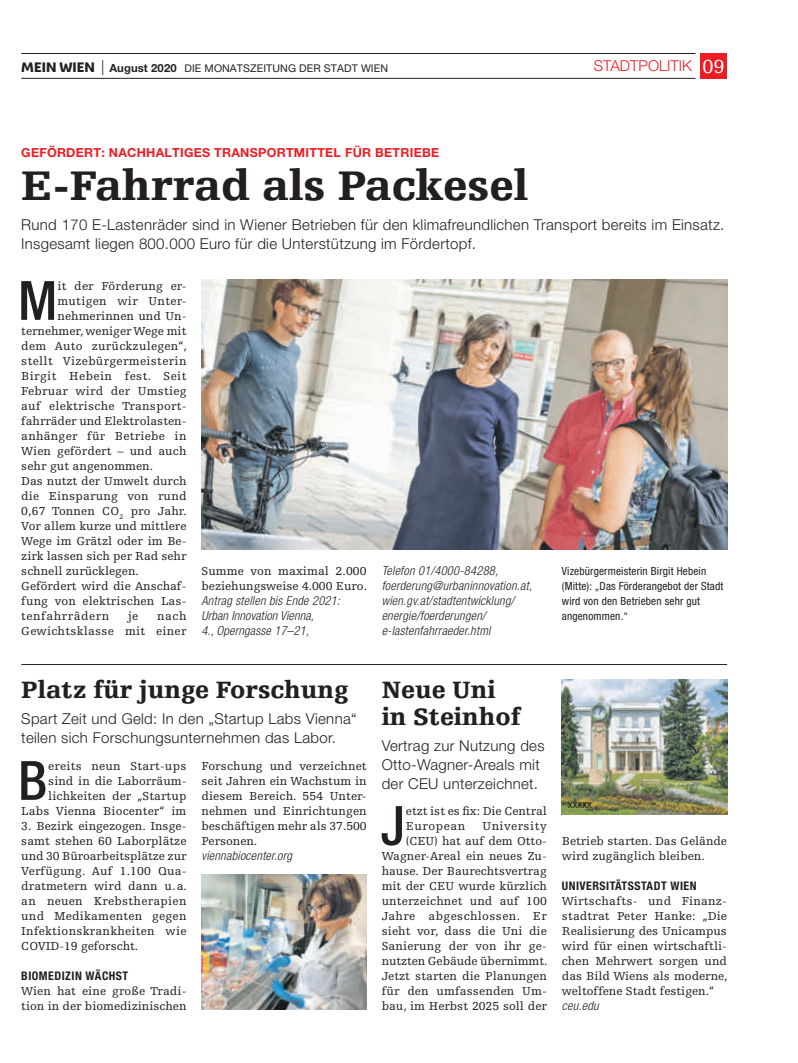
<style>
.page{position:relative;width:798px;height:1063px;background:#fff}
.page>*{position:absolute;margin:0;border:0;box-sizing:border-box;transform-origin:0 0}
.t1{font:500 condensed 54.25px "Helvetica Neue LT Pro";color:#231f20}
.t2{font:900 43.75px "Egyptienne FLT Std";color:#231f20}
.t3{font:900 25px/27.5px "Egyptienne FLT Std";color:#231f20}
.t4{font:300 15px/18.8px "Helvetica Neue LT Pro";letter-spacing:.02em;color:#231f20}
.t5{font:300 15px "Helvetica Neue LT Pro";color:#ee1d23}
.t6{font:italic 300 condensed 12.5px/15px "Helvetica Neue LT Pro";letter-spacing:.02em;color:#231f20}
.t7{font:700 12.5px "Helvetica Neue LT Pro";letter-spacing:.02em;color:#ee1d23}
.t8{font:12.25px/15px "Egyptienne FLT Std";letter-spacing:.005em;color:#231f20}
.t9{font:12.25px/15px "Egyptienne FLT Std";letter-spacing:.025em;color:#231f20;text-align:right}
.t10{font:12.25px "Egyptienne FLT Std";letter-spacing:.03em;color:#231f20}
.t11{font:12.25px "Egyptienne FLT Std";letter-spacing:.035em;color:#231f20}
.t12{font:12.25px "Egyptienne FLT Std";letter-spacing:.045em;color:#231f20}
.t13{font:700 condensed 11.88px "Helvetica Neue LT Pro";letter-spacing:.04em;color:#231f20}
.t14{font:condensed 11.38px "Helvetica Neue LT Pro";letter-spacing:.02em;color:#231f20}
.t15{font:condensed 11.25px/15px "Helvetica Neue LT Pro";letter-spacing:.015em;color:#231f20}
.t16{font:10.62px "Helvetica Neue LT Pro";letter-spacing:.01em;color:#231f20}
.s1{font-family:"Wiener Melange";font-weight:800;font-size:12.75px}
.s2{font-weight:300;font-size:15px}
.s3{font-weight:700;font-size:11.25px}
.s4{font-family:"Egyptienne FLT Std";font-weight:400;font-size:20px;color:#fff}
</style>
<div class="page">
<div style="left:699px;top:53px;width:27px;height:26px;background:#ee1d23"></div>
<hr style="left:21px;top:53px;width:674px;height:1px;background:#231f20">
<hr style="left:21px;top:78px;width:674px;height:1px;background:#231f20">
<hr style="left:21px;top:664px;width:705px;height:1px;background:#231f20">
<img style="left:201px;top:875px;width:165px;height:135px">
<img style="left:561px;top:680px;width:165px;height:135px">
<img style="left:201px;top:280px;width:525px;height:269px">
<p class="t16" style="left:21px;top:64px;width:368px"><span class="s1">MEIN WIEN</span> <span class="s2">|</span> <span class="s3">August 2020</span> DIE MONATSZEITUNG DER STADT WIEN</p>
<p class="t5" style="left:593px;top:61px;width:132px">STADTPOLITIK <span class="s4">09</span></p>
<p class="t7" style="left:21px;top:148px;width:419px">GEFÖRDERT: NACHHALTIGES TRANSPORTMITTEL FÜR BETRIEBE</p>
<h2 class="t2" style="left:21px;top:169px;width:508px">E-Fahrrad als Packesel</h2>
<p class="t4" style="left:21px;top:216px;width:704px">Rund 170 E-Lastenräder sind in Wiener Betrieben für den klimafreundlichen Transport bereits im Einsatz.<br>Insgesamt liegen 800.000 Euro für die Unterstützung im Fördertopf.</p>
<h1 class="t1" style="left:18px;top:281px;width:41px">M</h1>
<p class="t8" style="left:57px;top:279px;width:130px">it der Förderung er-</p>
<p class="t9" style="left:57px;top:294px;width:130px">mutigen wir Unter-</p>
<p class="t8" style="left:57px;top:309px;width:130px">nehmerinnen und Un-</p>
<p class="t8" style="left:21px;top:324px;width:167px">ternehmer, weniger Wege mit</p>
<p class="t8" style="left:21px;top:339px;width:167px">dem Auto zurückzulegen“,</p>
<p class="t10" style="left:21px;top:356px;width:167px">stellt Vizebürgermeisterin</p>
<p class="t11" style="left:21px;top:371px;width:167px">Birgit Hebein fest. Seit</p>
<p class="t8" style="left:21px;top:384px;width:167px">Februar wird der Umstieg</p>
<p class="t8" style="left:21px;top:399px;width:167px">auf elektrische Transport-</p>
<p class="t8" style="left:21px;top:414px;width:167px">fahrräder und Elektrolasten-</p>
<p class="t9" style="left:21px;top:429px;width:167px">anhänger für Betriebe in</p>
<p class="t8" style="left:21px;top:444px;width:167px">Wien gefördert – und auch</p>
<p class="t8" style="left:21px;top:459px;width:133px">sehr gut angenommen.</p>
<p class="t8" style="left:21px;top:474px;width:167px">Das nutzt der Umwelt durch</p>
<p class="t8" style="left:21px;top:489px;width:167px">die Einsparung von rund</p>
<p class="t8" style="left:21px;top:504px;width:167px">0,67 Tonnen CO<sub>2</sub> pro Jahr.</p>
<p class="t8" style="left:21px;top:519px;width:167px">Vor allem kurze und mittlere</p>
<p class="t8" style="left:21px;top:534px;width:167px">Wege im Grätzl oder im Be-</p>
<p class="t8" style="left:21px;top:549px;width:167px">zirk lassen sich per Rad sehr</p>
<p class="t8" style="left:21px;top:564px;width:119px">schnell zurück legen.</p>
<p class="t8" style="left:21px;top:579px;width:167px">Gefördert wird die Anschaf-</p>
<p class="t8" style="left:21px;top:594px;width:167px">fung von elektrischen Las-</p>
<p class="t12" style="left:21px;top:611px;width:89px">tenfahrrädern</p>
<p class="t8" style="left:128px;top:609px;width:12px">je</p>
<p class="t6" style="left:381px;top:564px;width:152px">Telefon 01/4000-84288, foerderung@urbaninnovation.at, wien.gv.at/stadtentwicklung/ energie/foerderungen/ e-lastenfahrraeder.html</p>
<p class="t15" style="left:561px;top:564px;width:163px">Vizebürgermeisterin Birgit Hebein (Mitte): „Das Förderangebot der Stadt wird von den Betrieben sehr gut angenommen.“</p>
<p class="t8" style="left:201px;top:564px;width:167px">Summe von maximal 2.000 beziehungsweise 4.000 Euro.</p>
<p class="t6" style="left:201px;top:594px;width:140px">Antrag stellen bis Ende 2021:<br>Urban Innovation Vienna,<br>4., Operngasse 17–21,</p>
<p class="t9" style="left:21px;top:609px;width:167px">nach<br>Gewichtsklasse mit einer</p>
<h3 class="t3" style="left:21px;top:678px;width:328px">Platz für junge Forschung</h3>
<p class="t4" style="left:21px;top:710px;width:337px">Spart Zeit und Geld: In den „Startup Labs Vienna“ teilen sich Forschungsunternehmen das Labor.</p>
<h1 class="t1" style="left:18px;top:761px;width:31px">B</h1>
<p class="t8" style="left:201px;top:759px;width:167px;text-align:justify">Forschung und verzeichnet seit Jahren ein Wachstum in diesem Bereich. 554 Unter&shy;nehmen und Einrichtungen beschäftigen mehr als 37.500<br>Personen.</p>
<p class="t6" style="left:201px;top:849px;width:92px">viennabiocenter.org</p>
<p class="t8" style="left:21px;top:759px;width:167px;text-align:right">ereits neun Start-ups sind in die Laborräum&shy;lichkeiten der „Startup<br>Labs Vienna Biocenter“ im</p>
<p class="t8" style="left:21px;top:819px;width:167px;text-align:justify">3. Bezirk eingezogen. Insge&shy;samt stehen 60 Laborplätze und 30 Büroarbeitsplätze zur Verfügung. Auf 1.100 Qua&shy;dratmetern wird dann u. a. an neuen Krebstherapien und Medikamenten gegen Infektionskrankheiten wie COVID-19 geforscht.</p>
<p class="t13" style="left:21px;top:971px;width:108px">BIOMEDIZIN WÄCHST</p>
<p class="t8" style="left:21px;top:984px;width:167px">Wien hat eine große Tradi&shy;tion in der biomedizinischen</p>
<h3 class="t3" style="left:381px;top:678px;width:140px">Neue Uni in Steinhof</h3>
<p class="t4" style="left:381px;top:738px;width:164px">Vertrag zur Nutzung des<br>Otto-Wagner-Areals mit der CEU unterzeichnet.</p>
<h1 class="t1" style="left:380px;top:806px;width:26px">J</h1>
<p class="t8" style="left:406px;top:804px;width:142px">etzt ist es fix: Die Central<br>European</p>
<p class="t8" style="left:381px;top:819px;width:167px;text-align:right">University<br>(CEU) hat auf dem Otto-<br>Wagner-Areal ein neues Zu&shy;hause. Der Baurechtsvertrag mit der CEU wurde kürzlich unterzeichnet und auf 100<br>Jahre abgeschlossen. Er sieht vor, dass die Uni die<br>Sanierung der von ihr ge&shy;nutzten Gebäude übernimmt.<br>Jetzt starten die Planungen für den umfassenden Um&shy;bau, im Herbst 2025 soll der</p>
<p class="t14" style="left:567px;top:800px;width:25px">xxxxx</p>
<p class="t8" style="left:561px;top:834px;width:167px">Betrieb starten. Das Gelände wird zugänglich bleiben.</p>
<p class="t13" style="left:561px;top:881px;width:136px">UNIVERSITÄTSSTADT WIEN</p>
<p class="t8" style="left:561px;top:894px;width:167px;text-align:justify">Wirtschafts- und Finanz&shy;stadtrat Peter Hanke: „Die Realisierung des Unicampus wird für einen wirtschaftli&shy;chen Mehrwert sorgen und das Bild Wiens als moderne, weltoffene Stadt festigen.“</p>
<p class="t6" style="left:561px;top:999px;width:38px">ceu.edu</p>
</div>
